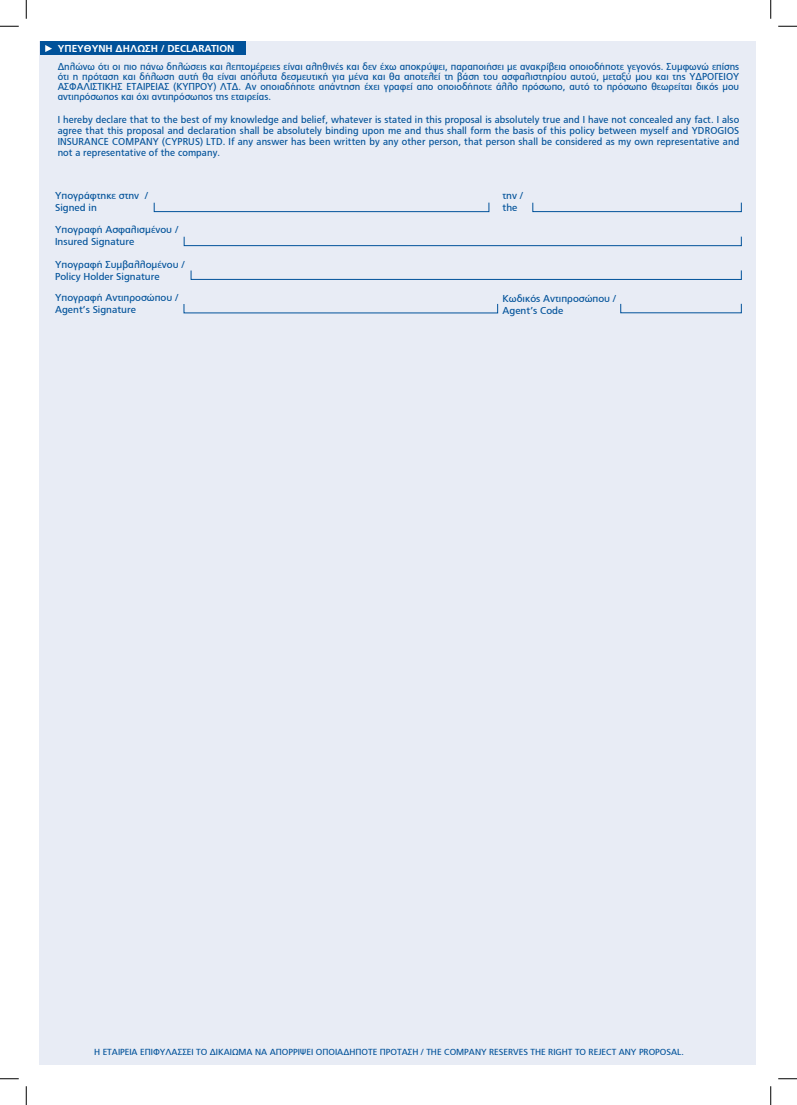
<style>
.page{position:relative;width:797px;height:1105px;background:#fff}
.page>*{position:absolute;margin:0;border:0;box-sizing:border-box;transform-origin:0 0}
.t1{font:10px/10px "PF Catalog";color:#01529a;text-align:justify;scale:.95 1}
.t2{font:10px/12px "PF Catalog";color:#01529a}
.t3{font:700 10px "PF Catalog";color:#fff}
.t4{font:8.75px "PF Catalog";color:#01529a}
</style>
<div class="page">
<div style="left:40px;top:41px;width:715px;height:1023px;background:#e8ecf5"></div>
<div style="left:40px;top:41px;width:206px;height:14px;background:#01529a"></div>
<svg style="left:45px;top:45px;width:7px;height:7px"></svg>
<div style="left:154px;top:202px;width:335px;height:10px;border:1px solid #01529a"></div>
<div style="left:184px;top:236px;width:557px;height:10px;border:1px solid #01529a"></div>
<div style="left:191px;top:270px;width:550px;height:10px;border:1px solid #01529a"></div>
<div style="left:532px;top:202px;width:209px;height:10px;border:1px solid #01529a"></div>
<svg style="left:0;top:25px;width:19px;height:2px"></svg>
<svg style="left:778px;top:25px;width:19px;height:2px"></svg>
<svg style="left:0;top:1078px;width:19px;height:1px"></svg>
<svg style="left:778px;top:1078px;width:19px;height:1px"></svg>
<svg style="left:25px;top:0;width:2px;height:19px"></svg>
<svg style="left:25px;top:1086px;width:2px;height:19px"></svg>
<svg style="left:770px;top:0;width:1px;height:19px"></svg>
<svg style="left:770px;top:1086px;width:1px;height:19px"></svg>
<p class="t3" style="left:58px;top:42px;width:178px">ΥΠΕΥΘΥΝΗ ΔΗΛΩΣΗ / DECLARATION</p>
<p class="t1" style="left:58px;top:61px;width:719px">Δηλώνω ότι οι πιο πάνω δηλώσεις και λεπτομέρειες είναι αληθινές και δεν έχω αποκρύψει, παραποιήσει με ανακρίβεια οποιοδήποτε γεγονός. Συμφωνώ επίσης ότι η πρόταση και δήλωση αυτή θα είναι απόλυτα δεσμευτική για μένα και θα αποτελεί τη βάση του ασφαλιστηρίου αυτού, μεταξύ μου και της ΥΔΡΟΓΕΙΟΥ ΑΣΦΑΛΙΣΤΙΚΗΣ ΕΤΑΙΡΕΙΑΣ (ΚΥΠΡΟΥ) ΛΤΔ. Aν οποιαδήποτε απάντηση έχει γραφεί απο οποιοδήποτε άλλο πρόσωπο, αυτό το πρόσωπο θεωρείται δικός μου αντιπρόσωπος και όχι αντιπρόσωπος της εταιρείας.</p>
<p class="t1" style="left:58px;top:114px;width:719px;line-height:11.2px">I hereby declare that to the best of my knowledge and belief, whatever is stated in this proposal is absolutely true and I have not concealed any fact. I also agree that this proposal and declaration shall be absolutely binding upon me and thus shall form the basis of this policy between myself and YDROGIOS INSURANCE COMPANY (CYPRUS) LTD. If any answer has been written by any other person, that person shall be considered as my own representative and not a representative of the company.</p>
<p class="t2" style="left:55px;top:190px;width:95px">Υπογράφτηκε στην /<br>Signed in</p>
<p class="t2" style="left:55px;top:224px;width:125px">Υπογραφή Ασφαλισμένου /<br>Insured Signature</p>
<p class="t2" style="left:55px;top:258px;width:131px">Υπογραφή Συμβαλλομένου /<br>Policy Holder Signature</p>
<p class="t2" style="left:55px;top:292px;width:125px">Υπογραφή Αντιπροσώπου /<br>Αgent’s Signature</p>
<p class="t2" style="left:502px;top:190px;width:22px">την / the</p>
<p class="t2" style="left:502px;top:292px;width:115px">Κωδικός Αντιπροσώπου /<br>Agent’s Code</p>
<p class="t4" style="left:94px;top:1047px;width:591px">Η ΕΤΑΙΡΕΙΑ ΕΠΙΦΥΛΑΣΣΕΙ ΤΟ ΔΙΚΑΙΩΜΑ ΝΑ ΑΠΟΡΡΙΨΕΙ ΟΠΟΙΑΔΗΠΟΤΕ ΠΡΟΤΑΣΗ / THE COMPANY RESERVES THE RIGHT TO REJECT ANY PROPOSAL.</p>
</div>
